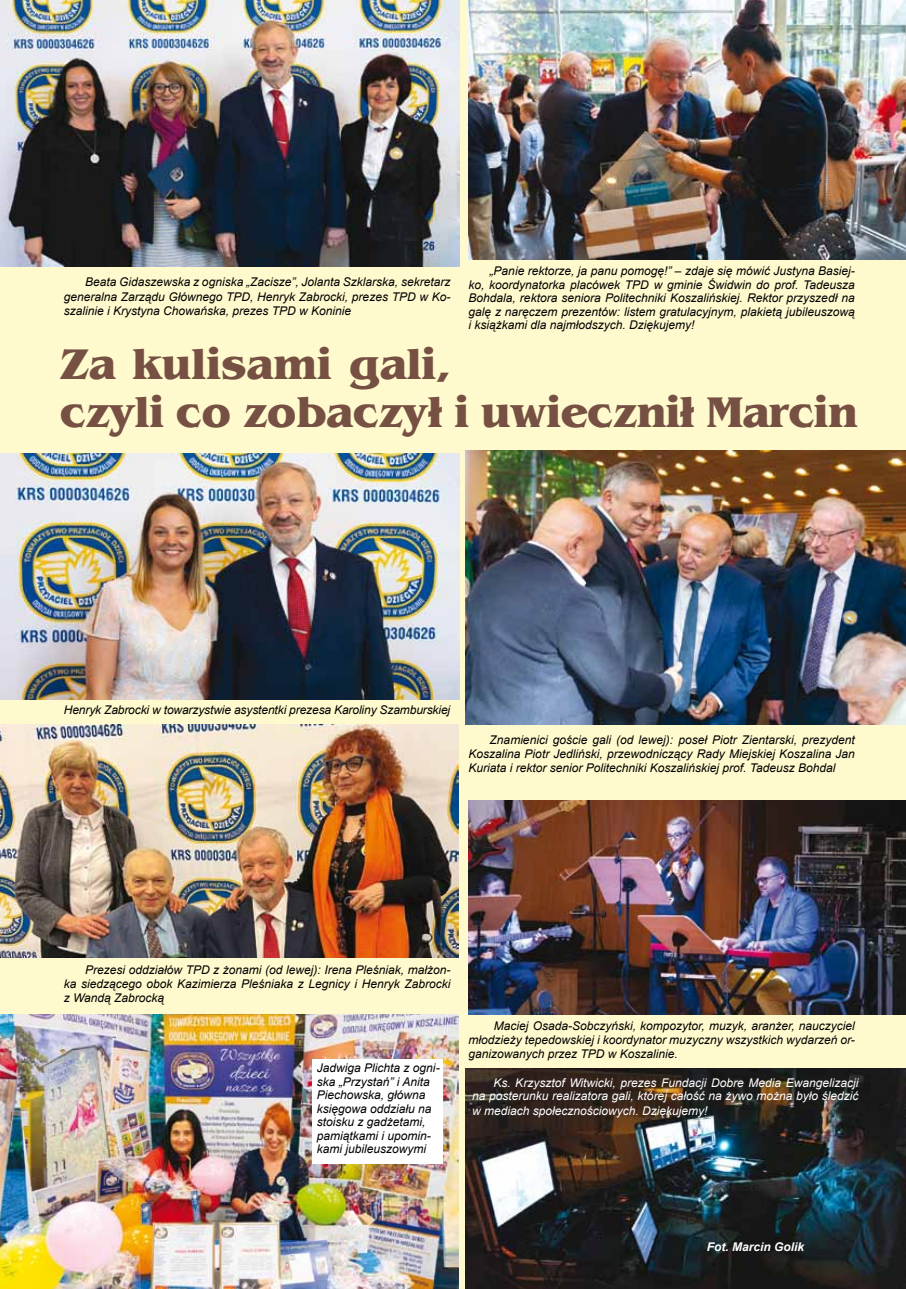
<style>
.page{position:relative;width:906px;height:1289px;background:#fff}
.page>*{position:absolute;margin:0;border:0;box-sizing:border-box;transform-origin:0 0}
.t1{font:700 45px/48px "Bangkok";letter-spacing:-.01em;color:#765143}
.t2{font:italic 12px/13.5px "Arial";color:#000;text-align:justify}
.t3{font:italic 12px/14px "Arial";color:#fff;text-align:justify}
.t4{font:italic 700 12px "Arial";color:#fff}
</style>
<div class="page">
<div style="left:0;top:0;width:906px;height:1288px;background:#fffacd"></div>
<img style="left:0;top:0;width:459px;height:267px">
<img style="left:0;top:453px;width:459px;height:246px">
<img style="left:465px;top:451px;width:441px;height:273px">
<img style="left:0;top:724px;width:459px;height:233px">
<img style="left:0;top:1014px;width:458px;height:274px">
<div style="left:313px;top:1059px;width:130px;height:104px;background:#fff"></div>
<img style="left:468px;top:800px;width:438px;height:214px">
<img style="left:465px;top:1068px;width:441px;height:220px">
<img style="left:468px;top:0;width:438px;height:259px">
<p class="t2" style="left:64px;top:275px;width:388px;line-height:14.4px;text-indent:21px">Beata Gidaszewska z ogniska „Zacisze”, Jolanta Szklarska, sekretarz generalna Zarządu Głównego TPD, Henryk Zabrocki, prezes TPD w Ko&shy;szalinie i Krystyna Chowańska, prezes TPD w Koninie</p>
<p class="t2" style="left:468px;top:264px;width:388px;text-indent:21px">„Panie rektorze, ja panu pomogę!” – zdaje się mówić Justyna Basiej&shy;ko, koordynatorka placówek TPD w gminie Świdwin do prof. Tadeusza Bohdala, rektora seniora Politechniki Koszalińskiej. Rektor przyszedł na galę z naręczem prezentów: listem gratulacyjnym, plakietą jubileuszową i książkami dla najmłodszych. Dziękujemy!</p>
<h1 class="t1" style="left:60px;top:340px;width:799px">Za kulisami gali,<br>czyli co zobaczył i uwiecznił Marcin</h1>
<p class="t2" style="left:64px;top:703px;width:388px">Henryk Zabrocki w towarzystwie asystentki prezesa Karoliny Szamburskiej</p>
<p class="t2" style="left:468px;top:732px;width:388px;line-height:14.4px;text-indent:21px">Znamienici goście gali (od lewej): poseł Piotr Zientarski, prezydent Koszalina Piotr Jedliński, przewodniczący Rady Miejskiej Koszalina Jan Kuriata i rektor senior Politechniki Koszalińskiej prof. Tadeusz Bohdal</p>
<p class="t2" style="left:64px;top:963px;width:388px;line-height:14px;text-indent:21px">Prezesi oddziałów TPD z żonami (od lewej): Irena Pleśniak, małżon&shy;ka siedzącego obok Kazimierza Pleśniaka z Legnicy i Henryk Zabrocki z Wandą Zabrocką</p>
<p class="t2" style="left:317px;top:1061px;width:124px;text-align:left">Jadwiga Plichta z ogni&shy;ska „Przystań” i Anita<br>Piechowska, główna księgowa oddziału na stoisku z gadżetami, pamiątkami i upomin&shy;kami jubileuszowymi</p>
<p class="t2" style="left:468px;top:1019px;width:388px;line-height:14px;text-indent:25px">Maciej Osada-Sobczyński, kompozytor, muzyk, aranżer, nauczyciel młodzieży tepedowskiej i koordynator muzyczny wszystkich wydarzeń or&shy;ganizowanych przez TPD w Koszalinie.</p>
<p class="t3" style="left:472px;top:1075px;width:388px;text-indent:21px">Ks. Krzysztof Witwicki, prezes Fundacji Dobre Media Ewangelizacji na posterunku realizatora gali, której całość na żywo można było śledzić w mediach społecznościowych. Dziękujemy!</p>
<p class="t4" style="left:707px;top:1239px;width:99px">Fot. Marcin Golik</p>
</div>
